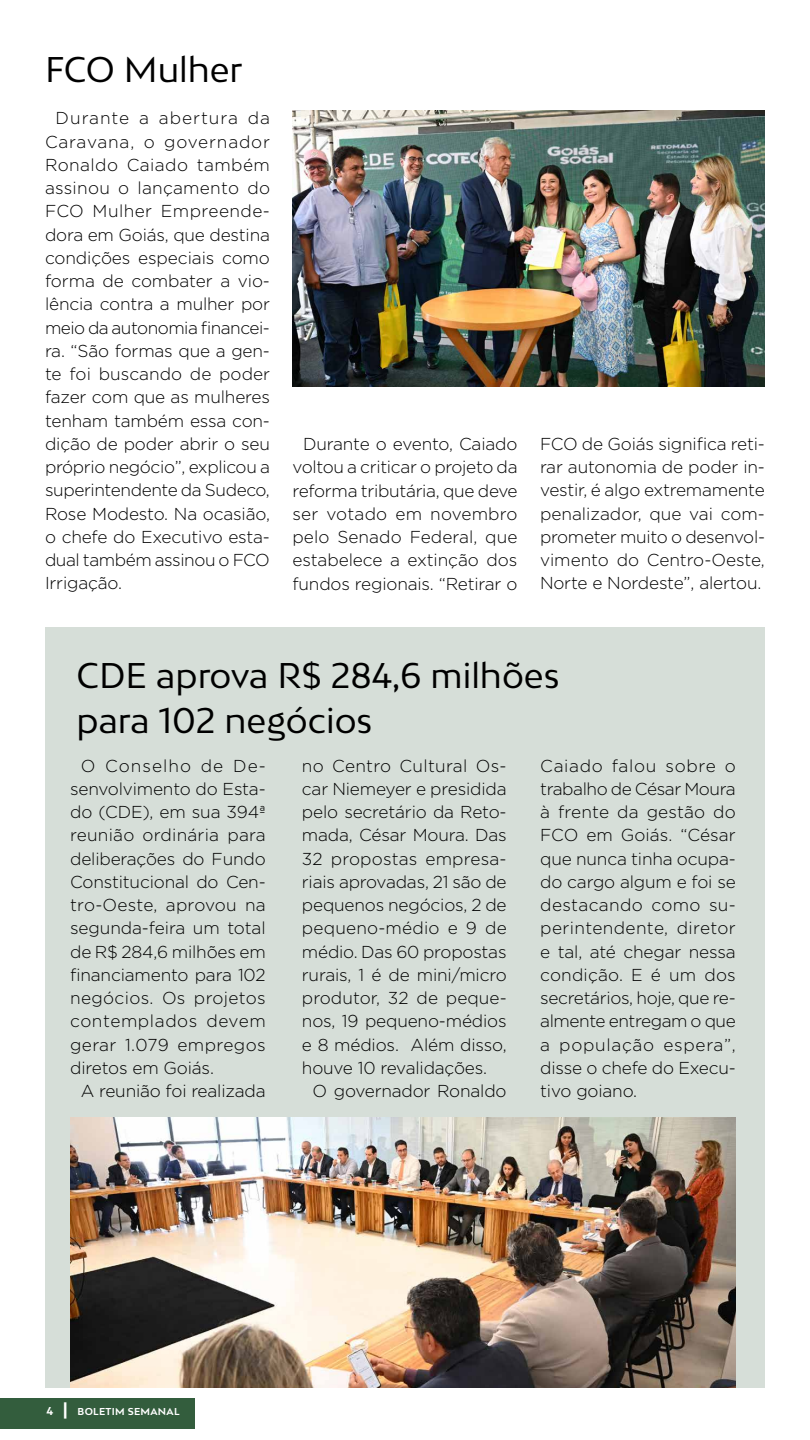
<style>
.page{position:relative;width:810px;height:1440px;background:#fff}
.page>*{position:absolute;margin:0;border:0;box-sizing:border-box;transform-origin:0 0}
.t1{font:33.75px/45px "Bw Mitga";color:#000}
.t2{font:300 17.25px/23.2px "Gotham";letter-spacing:-.01em;color:#000;text-align:justify}
.t3{font:700 9.45px "Bw Mitga";letter-spacing:.03em;color:#fff}
.s1{font-size:10.88px}
.s2{font-size:16.27px}
</style>
<div class="page">
<div style="left:0;top:1398px;width:195px;height:31px;background:#335d3d"></div>
<div style="left:45px;top:627px;width:720px;height:761px;background:#d6ded8"></div>
<img style="left:292px;top:111px;width:473px;height:276px">
<img style="left:70px;top:1117px;width:666px;height:271px">
<h1 class="t1" style="left:45px;top:46px;width:199px">FCO Mulher</h1>
<p class="t2" style="left:45px;top:106px;width:227px;text-indent:11px">Durante a abertura da Caravana, o governador Ronaldo Caiado também assinou o lançamento do FCO Mulher Empreende&shy;dora em Goiás, que destina condições especiais como forma de combater a vio&shy;lência contra a mulher por meio da autonomia financei&shy;ra. “São formas que a gen&shy;te foi buscando de poder fazer com que as mulheres tenham também essa con&shy;dição de poder abrir o seu próprio negócio”, explicou a superintendente da Sudeco, Rose Modesto. Na ocasião, o chefe do Executivo esta&shy;dual também assinou o FCO Irrigação.</p>
<p class="t2" style="left:293px;top:432px;width:227px;text-indent:11px">Durante o evento, Caiado voltou a criticar o projeto da reforma tributária, que deve ser votado em novembro pelo Senado Federal, que estabelece a extinção dos fundos regionais. “Retirar o</p>
<p class="t2" style="left:540px;top:432px;width:227px">FCO de Goiás significa reti&shy;rar autonomia de poder in&shy;vestir, é algo extremamente penalizador, que vai com&shy;prometer muito o desenvol&shy;vimento do Centro-Oeste, Norte e Nordeste”, alertou.</p>
<h1 class="t1" style="left:77px;top:652px;width:484px">CDE aprova R$ 284,6 milhões para 102 negócios</h1>
<p class="t2" style="left:70px;top:753px;width:197px;text-indent:11px">O Conselho de De&shy;senvolvimento do Esta&shy;do (CDE), em sua 394ª reunião ordinária para deliberações do Fundo Constitucional do Cen&shy;tro-Oeste, aprovou na segunda-feira um total de R$ 284,6 milhões em financiamento para 102 negócios. Os projetos contemplados devem gerar 1.079 empregos diretos em Goiás.</p>
<p class="t2" style="left:81px;top:1079px;width:186px">A reunião foi realizada</p>
<p class="t2" style="left:540px;top:753px;width:197px">Caiado falou sobre o trabalho de César Moura à frente da gestão do FCO em Goiás. “César que nunca tinha ocupa&shy;do cargo algum e foi se destacando como su&shy;perintendente, diretor e tal, até chegar nessa condição. E é um dos secretários, hoje, que re&shy;almente entregam o que a população espera”, disse o chefe do Execu&shy;tivo goiano.</p>
<p class="t2" style="left:302px;top:753px;width:206px">no Centro Cultural Os&shy;car Niemeyer e presidida pelo secretário da Reto&shy;mada, César Moura. Das 32 propostas empresa&shy;riais aprovadas, 21 são de pequenos negócios, 2 de pequeno-médio e 9 de médio. Das 60 propostas rurais, 1 é de mini/micro produtor, 32 de peque&shy;nos, 19 pequeno-médios e 8 médios. Além disso, houve 10 revalidações.</p>
<p class="t2" style="left:313px;top:1079px;width:196px">O governador Ronaldo</p>
<p class="t3" style="left:46px;top:1405px;width:135px"><span class="s1">4</span> <span class="s2">|</span> BOLETIM SEMANAL</p>
</div>
